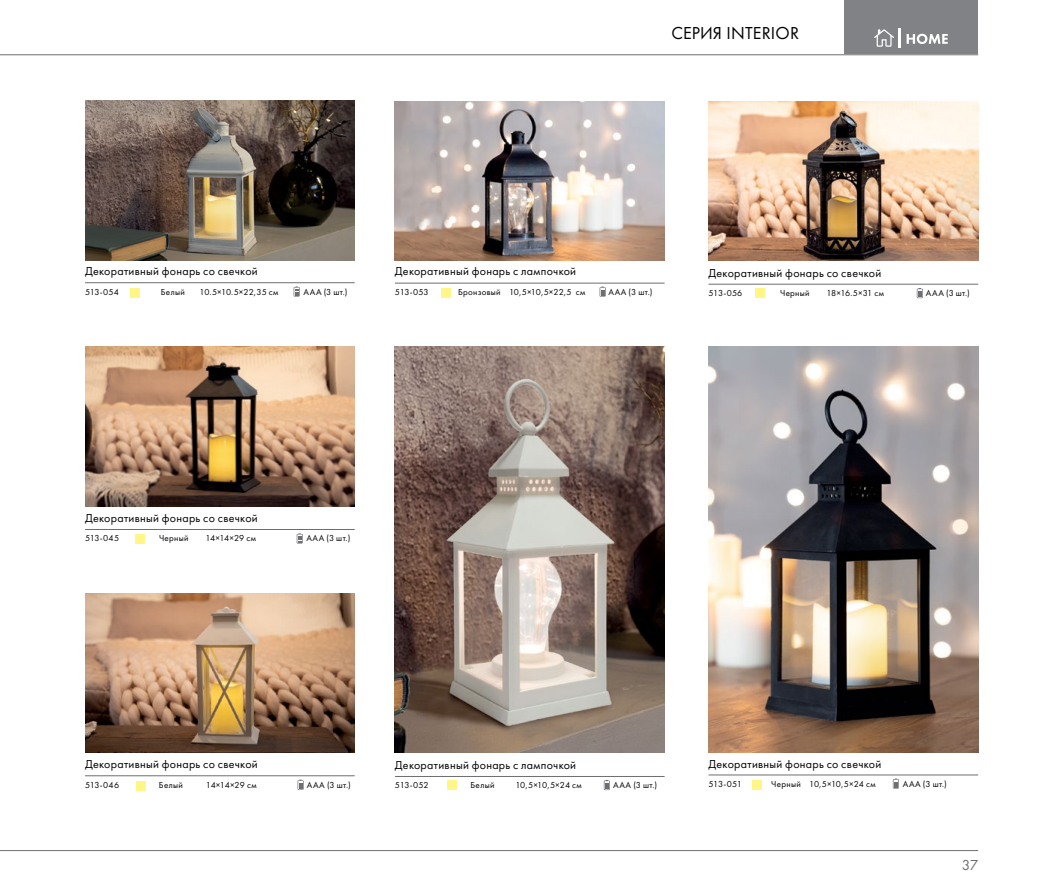
<style>
.page{position:relative;width:1042px;height:893px;background:#fff}
.page>*{position:absolute;margin:0;border:0;box-sizing:border-box;transform-origin:0 0}
.t1{font:18px "Futura New";letter-spacing:.01em;color:#000}
.t2{font:15px "Futura New";color:#6d6e71}
.t3{font:12px "Futura New";letter-spacing:.02em;color:#000}
.t4{font:9px "Futura New";letter-spacing:.03em;color:#000}
</style>
<div class="page">
<img style="left:708px;top:347px;width:270px;height:406px">
<hr style="left:708px;top:775px;width:270px;height:1px;background:#6d6e71">
<hr style="left:395px;top:776px;width:269px;height:1px;background:#6d6e71">
<img style="left:395px;top:347px;width:269px;height:406px">
<img style="left:395px;top:101px;width:269px;height:160px">
<hr style="left:395px;top:283px;width:269px;height:1px;background:#6d6e71">
<div style="left:752px;top:780px;width:10px;height:10px;background:#fff685"></div>
<div style="left:447px;top:780px;width:10px;height:10px;background:#fff685"></div>
<div style="left:441px;top:288px;width:10px;height:9px;background:#fff685"></div>
<svg style="left:893px;top:778px;width:6px;height:11px"></svg>
<svg style="left:604px;top:780px;width:6px;height:10px"></svg>
<svg style="left:599px;top:287px;width:7px;height:10px"></svg>
<hr style="left:85px;top:775px;width:270px;height:1px;background:#6d6e71">
<img style="left:85px;top:593px;width:270px;height:160px">
<div style="left:136px;top:781px;width:9px;height:10px;background:#fff685"></div>
<svg style="left:297px;top:780px;width:7px;height:10px"></svg>
<hr style="left:708px;top:284px;width:270px;height:1px;background:#6d6e71">
<img style="left:708px;top:101px;width:270px;height:160px">
<div style="left:755px;top:288px;width:10px;height:10px;background:#fff685"></div>
<svg style="left:917px;top:288px;width:6px;height:10px"></svg>
<hr style="left:85px;top:282px;width:270px;height:1px;background:#6d6e71">
<img style="left:85px;top:101px;width:270px;height:159px">
<div style="left:130px;top:288px;width:10px;height:10px;background:#fff685"></div>
<svg style="left:294px;top:286px;width:6px;height:11px"></svg>
<hr style="left:85px;top:529px;width:270px;height:1px;background:#6d6e71">
<img style="left:85px;top:347px;width:270px;height:159px">
<div style="left:135px;top:534px;width:10px;height:10px;background:#fff685"></div>
<svg style="left:297px;top:533px;width:6px;height:10px"></svg>
<hr style="left:0;top:54px;width:978px;height:1px;background:#6d6e71">
<hr style="left:0;top:850px;width:978px;height:1px;background:#6d6e71">
<div style="left:844px;top:0;width:134px;height:54px;background:#808285"></div>
<svg style="left:874px;top:29px;width:20px;height:18px"></svg>
<svg style="left:906px;top:34px;width:42px;height:10px"></svg>
<hr style="left:899px;top:28px;width:2px;height:20px;background:#fff">
<h1 class="t1" style="left:671px;top:22px;width:129px">СЕРИЯ INTERIOR</h1>
<h3 class="t3" style="left:85px;top:264px;width:174px">Декоративный фонарь со свечкой</h3>
<p class="t4" style="left:85px;top:286px;width:35px">513-054</p>
<p class="t4" style="left:161px;top:286px;width:25px">Белый</p>
<p class="t4" style="left:199px;top:286px;width:80px">10.5×10.5×22,35 см</p>
<p class="t4" style="left:304px;top:286px;width:45px">ААА (3 шт.)</p>
<h3 class="t3" style="left:395px;top:264px;width:183px">Декоративный фонарь с лампочкой</h3>
<p class="t4" style="left:395px;top:287px;width:35px">513-053</p>
<p class="t4" style="left:458px;top:287px;width:129px">Бронзовый 10,5×10,5×22,5 см</p>
<p class="t4" style="left:608px;top:287px;width:45px">ААА (3 шт.)</p>
<h3 class="t3" style="left:708px;top:265px;width:174px">Декоративный фонарь со свечкой</h3>
<p class="t4" style="left:708px;top:288px;width:35px">513-056</p>
<p class="t4" style="left:780px;top:288px;width:31px">Черный</p>
<p class="t4" style="left:826px;top:288px;width:59px">18×16.5×31 cм</p>
<p class="t4" style="left:926px;top:288px;width:45px">ААА (3 шт.)</p>
<h3 class="t3" style="left:85px;top:511px;width:174px">Декоративный фонарь со свечкой</h3>
<p class="t4" style="left:85px;top:533px;width:36px">513-045</p>
<p class="t4" style="left:159px;top:533px;width:31px">Черный</p>
<p class="t4" style="left:205px;top:533px;width:52px">14×14×29 см</p>
<p class="t4" style="left:306px;top:533px;width:45px">ААА (3 шт.)</p>
<h3 class="t3" style="left:85px;top:757px;width:174px">Декоративный фонарь со свечкой</h3>
<p class="t4" style="left:85px;top:779px;width:36px">513-046</p>
<p class="t4" style="left:159px;top:779px;width:25px">Белый</p>
<p class="t4" style="left:206px;top:779px;width:52px">14×14×29 см</p>
<p class="t4" style="left:307px;top:779px;width:45px">ААА (3 шт.)</p>
<h3 class="t3" style="left:395px;top:758px;width:183px">Декоративный фонарь с лампочкой</h3>
<p class="t4" style="left:395px;top:780px;width:35px">513-052</p>
<p class="t4" style="left:470px;top:780px;width:25px">Белый</p>
<p class="t4" style="left:515px;top:780px;width:68px">10,5×10,5×24 см</p>
<p class="t4" style="left:613px;top:780px;width:45px">ААА (3 шт.)</p>
<h3 class="t3" style="left:708px;top:756px;width:174px">Декоративный фонарь со свечкой</h3>
<p class="t4" style="left:708px;top:779px;width:35px">513-051</p>
<p class="t4" style="left:771px;top:779px;width:106px">Черный 10,5×10,5×24 см</p>
<p class="t4" style="left:903px;top:779px;width:45px">ААА (3 шт.)</p>
<h2 class="t2" style="left:961px;top:856px;width:18px">37</h2>
</div>
